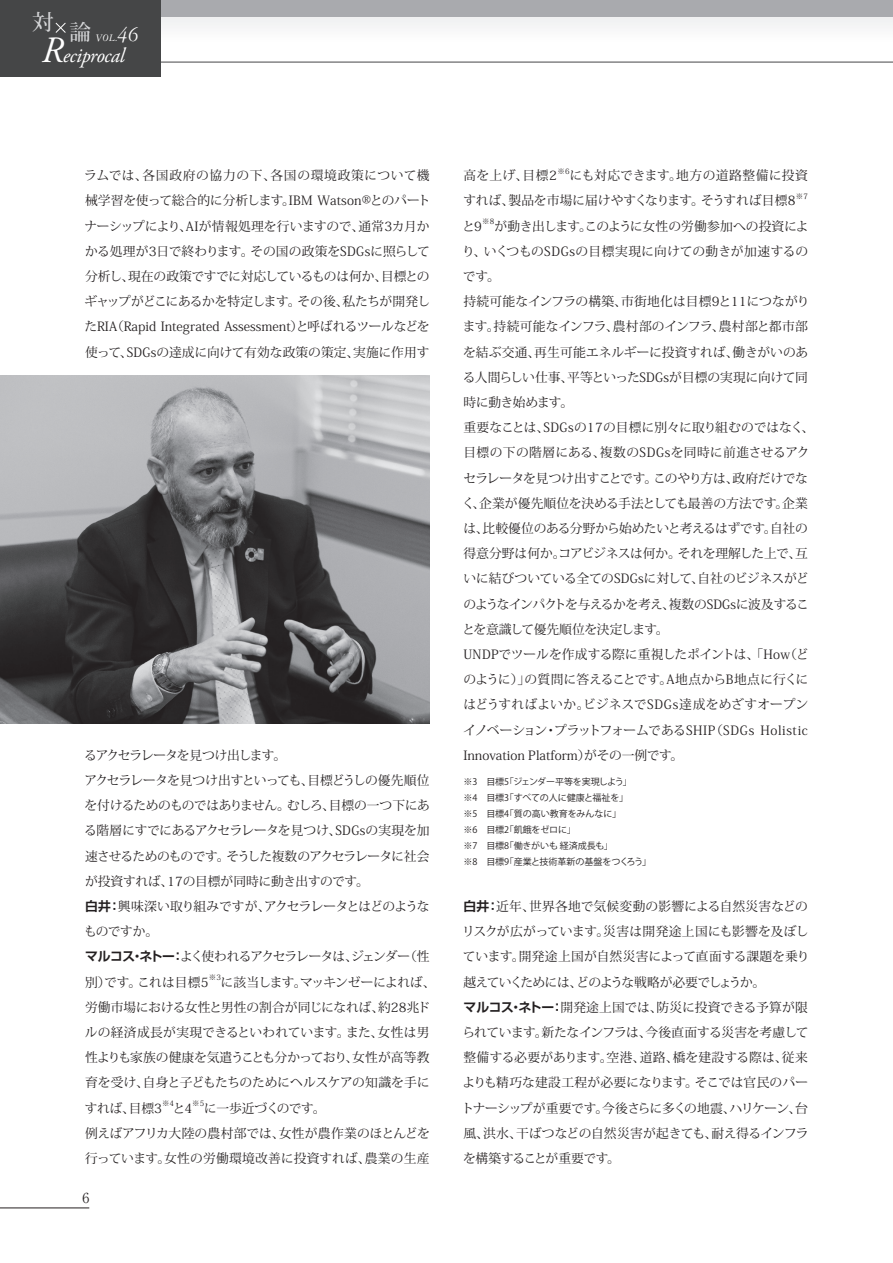
<style>
.page{position:relative;width:893px;height:1263px;background:#fff}
.page>*{position:absolute;margin:0;border:0;box-sizing:border-box;transform-origin:0 0}
.t1{font:500 21.6px "Koz Min Pro";color:#d5d6d8}
.t2{font:italic 20.7px "Adobe Garamond Pro";letter-spacing:-.02em;color:#fff}
.t3{font:300 13.8px "Ryumin Pro";color:#231f20}
.t4{font:12.75px/25.2px "Koz Min Pro";letter-spacing:-.01em;color:#231f20;text-align:justify}
.t5{font:12.75px/25.2px "Koz Min Pro";letter-spacing:.01em;color:#231f20}
.t6{font:12.75px/25.2px "Koz Min Pro";letter-spacing:-.065em;color:#231f20}
.t7{font:12.75px/25.2px "Koz Min Pro";letter-spacing:-.045em;color:#231f20}
.t8{font:12.75px "Koz Min Pro";letter-spacing:-.07em;color:#231f20}
.t9{font:12.75px "Koz Min Pro";letter-spacing:-.035em;color:#231f20}
.t10{font:italic 10.65px "Garamond 3 LT Std";color:#fff}
.付{font:9px "Koz Go Pro";letter-spacing:-.02em;color:#231f20}
.付-2{font:9px "Koz Go Pro";color:#231f20}
.t11{font:7.5px "Koz Min Pro";color:#231f20}
.s1{font-size:37.2px}
.s2{font-family:"Koz Min Pro";font-weight:500;font-style:normal;font-size:21.6px;color:#d5d6d8}
.s3{font-size:21.15px}
.s4{font-family:"Shin Go Pro De";font-weight:700}
</style>
<div class="page">
<hr style="left:0;top:1208px;width:89px;height:1px;background:#231f20">
<img style="left:0;top:375px;width:429px;height:349px">
<div style="left:161px;top:0;width:732px;height:77px;background:linear-gradient(to right,#fbfcfc,#fbfcfc)"></div>
<div style="left:0;top:0;width:893px;height:17px;background:#a9aaae"></div>
<div style="left:0;top:0;width:161px;height:77px;background:#454647"></div>
<svg style="left:55px;top:22px;width:11px;height:11px"></svg>
<hr style="left:161px;top:62px;width:732px;height:1px;background:#454647">
<h1 class="t1" style="left:32px;top:7px;width:23px">対</h1>
<h2 class="t2" style="left:41px;top:43px;width:85px"><span class="s1">R</span>eciprocal</h2>
<p class="t10" style="left:70px;top:32px;width:71px"><span class="s2">論</span> VOL.<span class="s3">46</span></p>
<p class="t4" style="left:84px;top:163px;width:348px">ラムでは、各国政府の協力の下、各国の環境政策について機械学習を使って総合的に分析します。IBM Watson®とのパートナーシップにより、AIが情報処理を行いますので、通常3カ月かかる処理が3日で終わります。その国の政策をSDGsに照らして分析し、現在の政策ですでに対応しているものは何か、目標とのギャップがどこにあるかを特定します。その後、私たちが開発したRIA（Rapid Integrated Assessment）と呼ばれるツールなどを使って、SDGsの達成に向けて有効な政策の策定、実施に作用す</p>
<p class="t8" style="left:84px;top:746px;width:203px">るアクセラレータを見つけ出します。</p>
<p class="t4" style="left:84px;top:767px;width:347px">アクセラレータを見つけ出すといっても、目標どうしの優先順位を付けるためのものではありません。むしろ、目標の一つ下にある階層にすでにあるアクセラレータを見つけ、SDGsの実現を加速させるためのものです。そうした複数のアクセラレータに社会が投資すれば、17の目標が同時に動き出すのです。</p>
<p class="t7" style="left:84px;top:893px;width:347px"><span class="s4">白井：</span>興味深い取り組みですが、アクセラレータとはどのようなものですか。</p>
<p class="t6" style="left:85px;top:944px;width:346px"><span class="s4">マルコス・ネトー：</span>よく使われるアクセラレータは、ジェンダー（性別）です。これは目標5</p>
<p class="t11" style="left:209px;top:972px;width:14px">※3</p>
<p class="t4" style="left:85px;top:969px;width:352px;text-align:left;text-indent:136px">に該当します。マッキンゼーによれば、労働市場における女性と男性の割合が同じになれば、約28兆ドルの経済成長が実現できるといわれています。また、女性は男性よりも家族の健康を気遣うことも分かっており、女性が高等教育を受け、自身と子どもたちのためにヘルスケアの知識を手にすれば、目標3</p>
<p class="t11" style="left:162px;top:1098px;width:14px">※4</p>
<p class="t4" style="left:173px;top:1095px;width:21px">と4</p>
<p class="t11" style="left:192px;top:1098px;width:14px">※5</p>
<p class="t9" style="left:204px;top:1099px;width:123px">に一歩近づくのです。</p>
<p class="t5" style="left:85px;top:1120px;width:346px">例えばアフリカ大陸の農村部では、女性が農作業のほとんどを行っています。女性の労働環境改善に投資すれば、農業の生産</p>
<p class="t3" style="left:82px;top:1187px;width:8px">6</p>
<p class="t4" style="left:463px;top:163px;width:95px">高を上げ、目標2</p>
<p class="t11" style="left:557px;top:166px;width:14px">※6</p>
<p class="t4" style="left:463px;top:163px;width:346px;text-indent:107px">にも対応できます。地方の道路整備に投資すれば、製品を市場に届けやすくなります。そうすれば目標8</p>
<p class="t11" style="left:796px;top:191px;width:14px">※7</p>
<p class="t4" style="left:462px;top:213px;width:21px">と9</p>
<p class="t11" style="left:482px;top:216px;width:14px">※8</p>
<p class="t4" style="left:462px;top:213px;width:348px;text-indent:32px">が動き出します。このように女性の労働参加への投資により、いくつものSDGsの目標実現に向けての動きが加速するのです。</p>
<p class="t4" style="left:463px;top:288px;width:348px;text-align:left">持続可能なインフラの構築、市街地化は目標9と11につながります。持続可能なインフラ、農村部のインフラ、農村部と都市部を結ぶ交通、再生可能エネルギーに投資すれば、働きがいのある人間らしい仕事、平等といったSDGsが目標の実現に向けて同時に動き始めます。</p>
<p class="t4" style="left:462px;top:414px;width:353px;text-align:left">重要なことは、SDGsの17の目標に別々に取り組むのではなく、目標の下の階層にある、複数のSDGsを同時に前進させるアクセラレータを見つけ出すことです。このやり方は、政府だけでなく、企業が優先順位を決める手法としても最善の方法です。企業は、比較優位のある分野から始めたいと考えるはずです。自社の得意分野は何か。コアビジネスは何か。それを理解した上で、互いに結びついている全てのSDGsに対して、自社のビジネスがどのようなインパクトを与えるかを考え、複数のSDGsに波及することを意識して優先順位を決定します。</p>
<p class="t4" style="left:463px;top:641px;width:347px">UNDPでツールを作成する際に重視したポイントは、「How（どのように）」の質問に答えることです。A地点からB地点に行くにはどうすればよいか。ビジネスでSDGs達成をめざすオープンイノベーション・プラットフォームであるSHIP（SDGs Holistic Innovation Platform）がその一例です。</p>
<p class="付" style="left:463px;top:776px;width:170px">※3　目標5「ジェンダー平等を実現しよう」</p>
<p class="付" style="left:463px;top:792px;width:166px">※4　目標3「すべての人に健康と福祉を」</p>
<p class="付-2" style="left:463px;top:808px;width:159px">※5　目標4「質の高い教育をみんなに」</p>
<p class="付" style="left:463px;top:824px;width:114px">※6　目標2「飢餓をゼロに」</p>
<p class="付" style="left:463px;top:840px;width:151px">※7　目標8「働きがいも 経済成長も」</p>
<p class="付" style="left:463px;top:856px;width:189px">※8　目標9「産業と技術革新の基盤をつくろう」</p>
<p class="t4" style="left:462px;top:893px;width:349px"><span class="s4">白井：</span>近年、世界各地で気候変動の影響による自然災害などのリスクが広がっています。災害は開発途上国にも影響を及ぼしています。開発途上国が自然災害によって直面する課題を乗り越えていくためには、どのような戦略が必要でしょうか。</p>
<p class="t4" style="left:462px;top:994px;width:349px"><span class="s4">マルコス・ネトー：</span>開発途上国では、防災に投資できる予算が限られています。新たなインフラは、今後直面する災害を考慮して整備する必要があります。空港、道路、橋を建設する際は、従来よりも精巧な建設工程が必要になります。そこでは官民のパートナーシップが重要です。今後さらに多くの地震、ハリケーン、台風、洪水、干ばつなどの自然災害が起きても、耐え得るインフラを構築することが重要です。</p>
</div>
